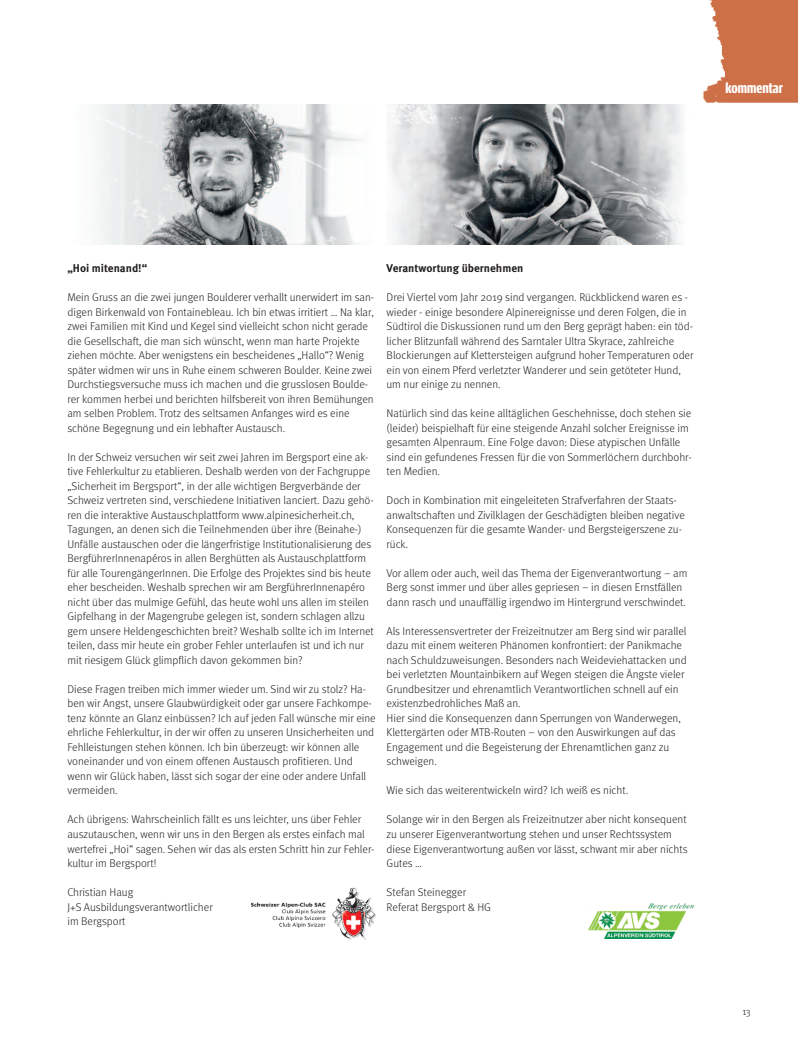
<style>
.page{position:relative;width:798px;height:1053px;background:#fff}
.page>*{position:absolute;margin:0;border:0;box-sizing:border-box;transform-origin:0 0}
.t1{font:700 15px "Meta Headline OT Comp";color:#fff}
.t2{font:300 11.25px/14.5px "Meta OT";color:#231f20}
.t3{font:700 11.25px "Meta OT";color:#231f20}
.t4{font:300 10px "Meta OT";color:#231f20}
</style>
<div class="page">
<img style="left:703px;top:0;width:94px;height:103px">
<img style="left:588px;top:903px;width:105px;height:35px">
<img style="left:251px;top:887px;width:124px;height:52px">
<img style="left:96px;top:104px;width:265px;height:141px">
<img style="left:387px;top:104px;width:295px;height:141px">
<h1 class="t1" style="left:725px;top:82px;width:59px">kommentar</h1>
<p class="t3" style="left:67px;top:264px;width:81px">„Hoi mitenand!“</p>
<p class="t2" style="left:67px;top:291px;width:308px">Mein Gruss an die zwei jungen Boulderer verhallt unerwidert im san&shy;digen Birkenwald von Fontainebleau. Ich bin etwas irritiert … Na klar, zwei Familien mit Kind und Kegel sind vielleicht schon nicht gerade die Gesellschaft, die man sich wünscht, wenn man harte Projekte ziehen möchte. Aber wenigstens ein bescheidenes „Hallo“? Wenig später widmen wir uns in Ruhe einem schweren Boulder. Keine zwei Durchstiegsversuche muss ich machen und die grusslosen Boulde&shy;rer kommen herbei und berichten hilfsbereit von ihren Bemühungen am selben Problem. Trotz des seltsamen Anfanges wird es eine schöne Begegnung und ein lebhafter Austausch.</p>
<p class="t2" style="left:67px;top:450px;width:308px">In der Schweiz versuchen wir seit zwei Jahren im Bergsport eine ak&shy;tive Fehlerkultur zu etablieren. Deshalb werden von der Fachgruppe „Sicherheit im Bergsport“, in der alle wichtigen Bergverbände der Schweiz vertreten sind, verschiedene Initiativen lanciert. Dazu gehö&shy;ren die interaktive Austauschplattform www.alpinesicherheit.ch, Tagungen, an denen sich die Teilnehmenden über ihre (Beinahe-)<br>Unfälle austauschen oder die längerfristige Institutionalisierung des BergführerInnenapéros in allen Berghütten als Austauschplattform für alle TourengängerInnen. Die Erfolge des Projektes sind bis heute eher bescheiden. Weshalb sprechen wir am BergführerInnenapéro nicht über das mulmige Gefühl, das heute wohl uns allen im steilen Gipfelhang in der Magengrube gelegen ist, sondern schlagen allzu gern unsere Heldengeschichten breit? Weshalb sollte ich im Internet teilen, dass mir heute ein grober Fehler unterlaufen ist und ich nur mit riesigem Glück glimpflich davon gekommen bin?</p>
<p class="t2" style="left:67px;top:682px;width:310px">Diese Fragen treiben mich immer wieder um. Sind wir zu stolz? Ha&shy;ben wir Angst, unsere Glaubwürdigkeit oder gar unsere Fachkompe&shy;tenz könnte an Glanz einbüssen? Ich auf jeden Fall wünsche mir eine ehrliche Fehlerkultur, in der wir offen zu unseren Unsicherheiten und Fehlleistungen stehen können. Ich bin überzeugt: wir können alle voneinander und von einem offenen Austausch profitieren. Und wenn wir Glück haben, lässt sich sogar der eine oder andere Unfall vermeiden.</p>
<p class="t2" style="left:67px;top:813px;width:308px">Ach übrigens: Wahrscheinlich fällt es uns leichter, uns über Fehler auszutauschen, wenn wir uns in den Bergen als erstes einfach mal wertefrei „Hoi“ sagen. Sehen wir das als ersten Schritt hin zur Fehler&shy;kultur im Bergsport!</p>
<p class="t2" style="left:67px;top:885px;width:147px">Christian Haug<br>J+S Ausbildungsverantwortlicher im Bergsport</p>
<p class="t3" style="left:386px;top:264px;width:138px">Verantwortung übernehmen</p>
<p class="t2" style="left:386px;top:291px;width:308px">Drei Viertel vom Jahr 2019 sind vergangen. Rückblickend waren es - wieder - einige besondere Alpinereignisse und deren Folgen, die in Südtirol die Diskussionen rund um den Berg geprägt haben: ein töd&shy;licher Blitzunfall während des Sarntaler Ultra Skyrace, zahlreiche Blockierungen auf Klettersteigen aufgrund hoher Temperaturen oder ein von einem Pferd verletzter Wanderer und sein getöteter Hund, um nur einige zu nennen.</p>
<p class="t2" style="left:386px;top:407px;width:306px">Natürlich sind das keine alltäglichen Geschehnisse, doch stehen sie (leider) beispielhaft für eine steigende Anzahl solcher Ereignisse im gesamten Alpenraum. Eine Folge davon: Diese atypischen Unfälle sind ein gefundenes Fressen für die von Sommerlöchern durchbohr&shy;ten Medien.</p>
<p class="t2" style="left:386px;top:494px;width:299px">Doch in Kombination mit eingeleiteten Strafverfahren der Staats&shy;anwaltschaften und Zivilklagen der Geschädigten bleiben negative Konsequenzen für die gesamte Wander- und Bergsteigerszene zu&shy;rück.</p>
<p class="t2" style="left:386px;top:566px;width:302px">Vor allem oder auch, weil das Thema der Eigenverantwortung – am<br>Berg sonst immer und über alles gepriesen – in diesen Ernstfällen dann rasch und unauffällig irgendwo im Hintergrund verschwindet.</p>
<p class="t2" style="left:386px;top:624px;width:301px">Als Interessensvertreter der Freizeitnutzer am Berg sind wir parallel dazu mit einem weiteren Phänomen konfrontiert: der Panikmache nach Schuldzuweisungen. Besonders nach Weideviehattacken und bei verletzten Mountainbikern auf Wegen steigen die Ängste vieler Grundbesitzer und ehrenamtlich Verantwortlichen schnell auf ein existenzbedrohliches Maß an.<br>Hier sind die Konsequenzen dann Sperrungen von Wanderwegen, Klettergärten oder MTB-Routen – von den Auswirkungen auf das Engagement und die Begeisterung der Ehrenamtlichen ganz zu schweigen.</p>
<p class="t2" style="left:386px;top:784px;width:243px">Wie sich das weiterentwickeln wird? Ich weiß es nicht.</p>
<p class="t2" style="left:386px;top:813px;width:302px">Solange wir in den Bergen als Freizeitnutzer aber nicht konsequent zu unserer Eigenverantwortung stehen und unser Rechtssystem diese Eigenverantwortung außen vor lässt, schwant mir aber nichts Gutes …</p>
<p class="t2" style="left:386px;top:885px;width:106px">Stefan Steinegger<br>Referat Bergsport &amp; HG</p>
<p class="t4" style="left:742px;top:1007px;width:10px">13</p>
</div>
